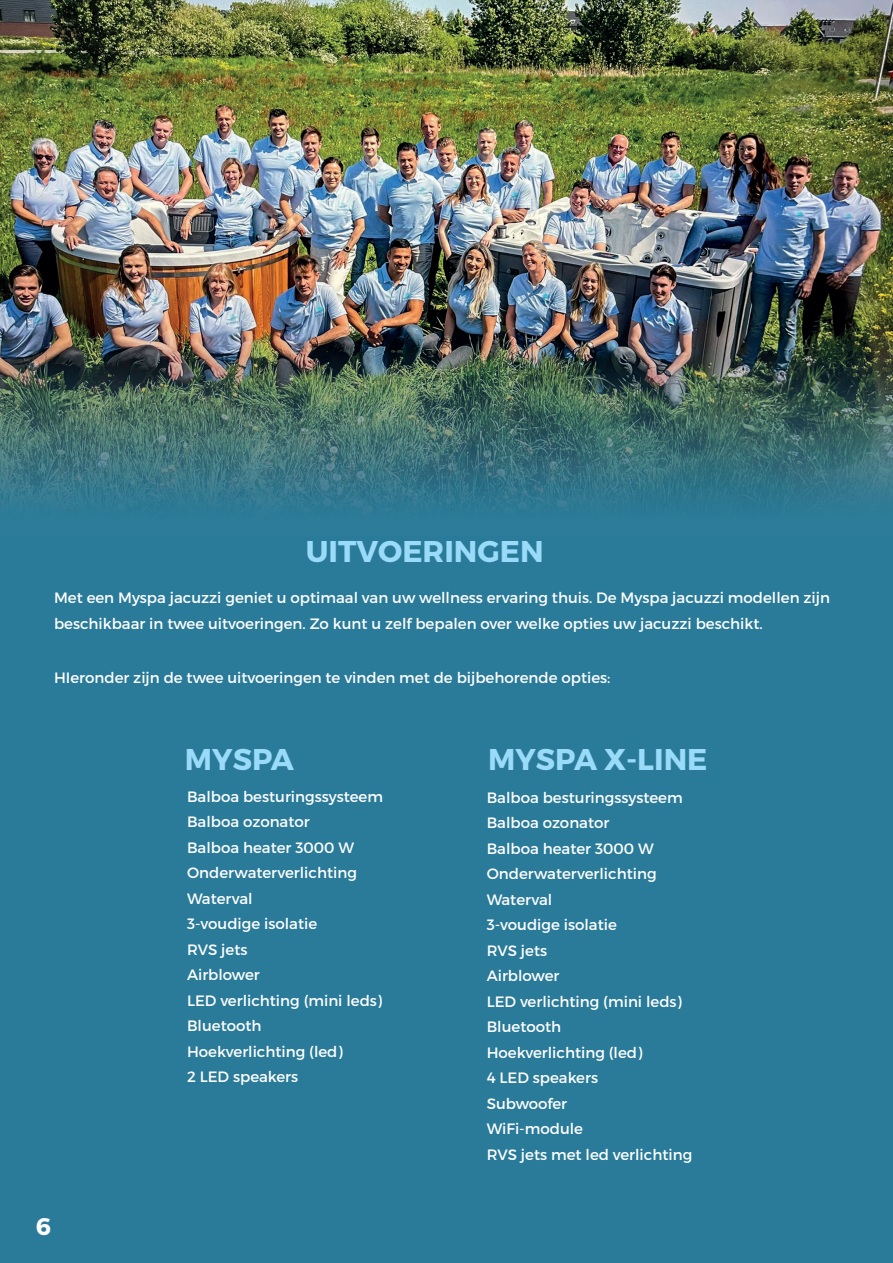
<style>
.page{position:relative;width:893px;height:1263px;background:#2a7b9a}
.page>*{position:absolute;margin:0;border:0;box-sizing:border-box;transform-origin:0 0}
.t1{font:700 30px "Montserrat";color:#99dbf8}
.t2{font:700 24px "Montserrat";color:#fff}
.t3{font:15px/25.5px "Montserrat";color:#fff}
</style>
<div class="page">
<img style="left:0;top:0;width:893px;height:512px">
<h1 class="t1" style="left:306px;top:532px;width:239px">UITVOERINGEN</h1>
<p class="t3" style="left:54px;top:585px;width:777px">Met een Myspa jacuzzi geniet u optimaal van uw wellness ervaring thuis. De Myspa jacuzzi modellen zijn beschikbaar in twee uitvoeringen. Zo kunt u zelf bepalen over welke opties uw jacuzzi beschikt.</p>
<p class="t3" style="left:54px;top:665px;width:558px">HIeronder zijn de twee uitvoeringen te vinden met de bijbehorende opties:</p>
<h2 class="t2" style="left:36px;top:1212px;width:17px">6</h2>
<h1 class="t1" style="left:488px;top:741px;width:221px">MYSPA X-LINE</h1>
<h1 class="t1" style="left:185px;top:741px;width:110px">MYSPA</h1>
<p class="t3" style="left:187px;top:784px;width:197px">Balboa besturingssysteem<br>Balboa ozonator<br>Balboa heater 3000 W<br>Onderwaterverlichting<br>Waterval<br>3-voudige isolatie<br>RVS jets<br>Airblower<br>LED verlichting (mini leds)<br>Bluetooth<br>Hoekverlichting (led)<br>2 LED speakers</p>
<p class="t3" style="left:487px;top:785px;width:207px">Balboa besturingssysteem<br>Balboa ozonator<br>Balboa heater 3000 W<br>Onderwaterverlichting<br>Waterval<br>3-voudige isolatie<br>RVS jets<br>Airblower<br>LED verlichting (mini leds)<br>Bluetooth<br>Hoekverlichting (led)<br>4 LED speakers<br>Subwoofer<br>WiFi-module<br>RVS jets met led verlichting</p>
</div>
